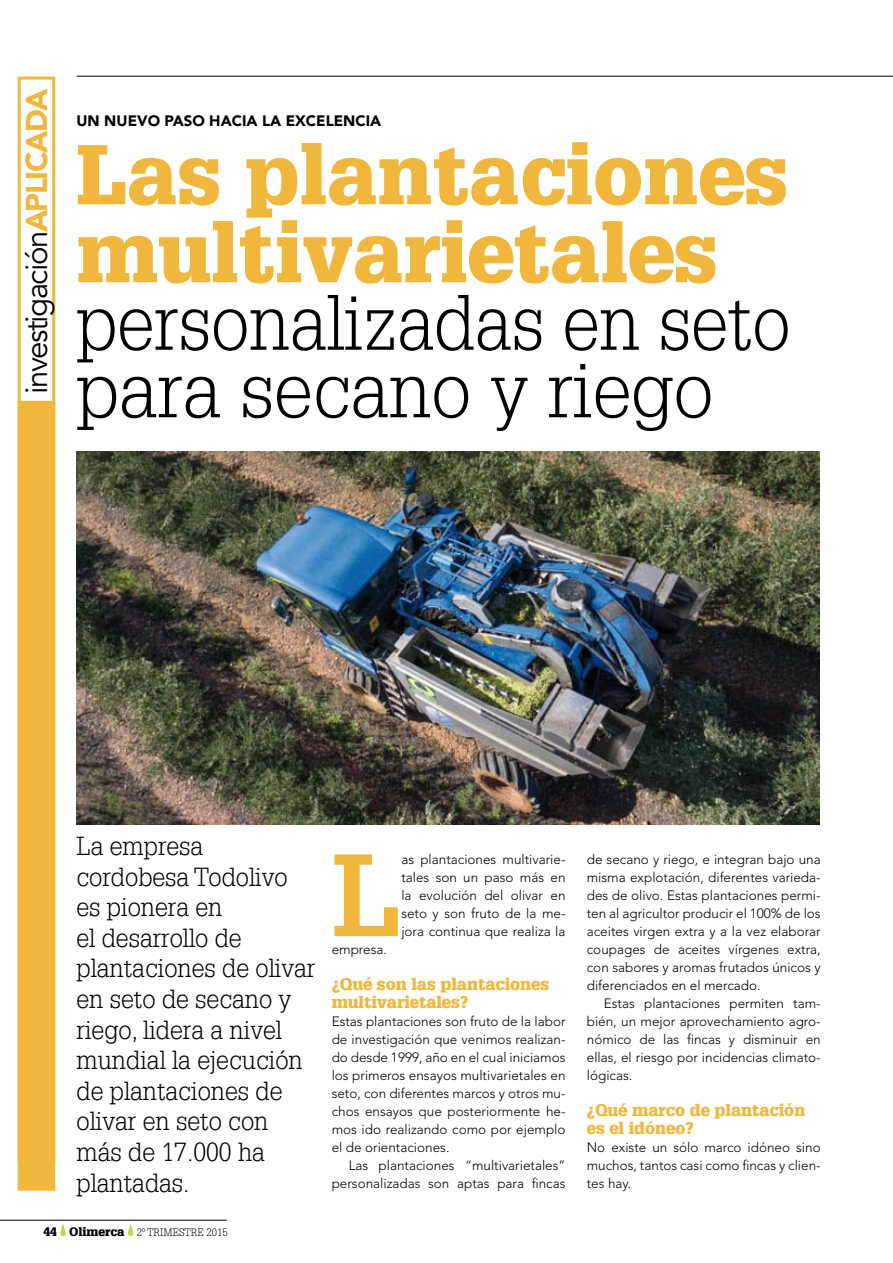
<style>
.page{position:relative;width:893px;height:1263px;background:#fff}
.page>*{position:absolute;margin:0;border:0;box-sizing:border-box;transform-origin:0 0}
.t1{font:700 114.15px "Glypha LT";color:#f0b73c}
.t2{font:900 82.5px/78px "Glypha LT";color:#f0b73c}
.t3{font:300 76.5px/67.5px "Glypha LT";color:#000;scale:.96 1}
.t4{font:31.2px "Avenir";letter-spacing:-.05em;color:#000}
.t5{font:300 25.5px/30.6px "Glypha LT";color:#000}
.t6{font:900 16.5px/18px "Glypha LT";color:#f0b73c}
.t7{font:900 15px "Avenir";color:#000}
.t8{font:300 13.5px/18px "Avenir";color:#000;text-align:justify}
.t9{font:300 10.5px "Glypha LT";color:#000}
.s1{font-weight:900;font-size:30px;color:#f0b73c}
.s2{font-weight:900;font-size:12px}
</style>
<div class="page">
<hr style="left:77px;top:76px;width:816px;height:1px;background:#000">
<div style="left:18px;top:77px;width:37px;height:1085px;border:3px solid #f0b73c"></div>
<div style="left:19px;top:402px;width:35px;height:787px;background:#f0b73c"></div>
<div style="left:18px;top:401px;width:37px;height:790px;border:3px solid #f0b73c"></div>
<hr style="left:0;top:1220px;width:227px;height:1px;background:#000">
<svg style="left:60px;top:1224px;width:6px;height:12px"></svg>
<svg style="left:128px;top:1224px;width:5px;height:12px"></svg>
<img style="left:77px;top:452px;width:742px;height:373px">
<h3 class="t4" style="left:18px;top:394px;width:307px;rotate:-90deg">investigación<span class="s1">APLICADA</span></h3>
<p class="t7" style="left:77px;top:112px;width:306px">UN NUEVO PASO HACIA LA EXCELENCIA</p>
<h2 class="t2" style="left:77px;top:136px;width:713px">Las plantaciones multivarietales</h2>
<h3 class="t3" style="left:77px;top:290px;width:745px">personalizadas en seto para secano y riego</h3>
<h3 class="t5" style="left:77px;top:831px;width:240px">La empresa cordobesa Todolivo es pionera en<br>el desarrollo de plantaciones de olivar en seto de secano y riego, lidera a nivel mundial la ejecución de plantaciones de olivar en seto con más de 17.000 ha plantadas.</h3>
<h1 class="t1" style="left:332px;top:825px;width:71px">L</h1>
<p class="t8" style="left:401px;top:850px;width:166px">as plantaciones multivarie&shy;tales son un paso más en la evolución del olivar en seto y son fruto de la me&shy;jora continua que realiza la</p>
<p class="t8" style="left:332px;top:940px;width:57px">empresa.</p>
<p class="t6" style="left:332px;top:975px;width:219px">¿Qué son las plantaciones multivarietales?</p>
<p class="t8" style="left:332px;top:1012px;width:235px">Estas plantaciones son fruto de la labor de investigación que venimos realizan&shy;do desde 1999, año en el cual iniciamos los primeros ensayos multivarietales en seto, con diferentes marcos y otros mu&shy;chos ensayos que posteriormente he&shy;mos ido realizando como por ejemplo el de orientaciones.</p>
<p class="t8" style="left:332px;top:1156px;width:235px;text-align:right">Las plantaciones “multivarietales” personalizadas son aptas para fincas</p>
<p class="t8" style="left:587px;top:850px;width:235px">de secano y riego, e integran bajo una misma explotación, diferentes varieda&shy;des de olivo. Estas plantaciones permi&shy;ten al agricultor producir el 100% de los aceites virgen extra y a la vez elaborar coupages de aceites vírgenes extra, con sabores y aromas frutados únicos y diferenciados en el mercado.</p>
<p class="t8" style="left:587px;top:994px;width:235px;text-indent:17px">Estas plantaciones permiten tam&shy;bién, un mejor aprovechamiento agro&shy;nómico de las fincas y disminuir en ellas, el riesgo por incidencias climato&shy;lógicas.</p>
<p class="t6" style="left:587px;top:1101px;width:220px">¿Qué marco de plantación es el idóneo?</p>
<p class="t8" style="left:587px;top:1138px;width:235px">No existe un sólo marco idóneo sino muchos, tantos casi como fincas y clien&shy;tes hay.</p>
<p class="t9" style="left:44px;top:1226px;width:186px"><span class="s2">44 Olimerca</span> 2º TRIMESTRE 2015</p>
</div>
